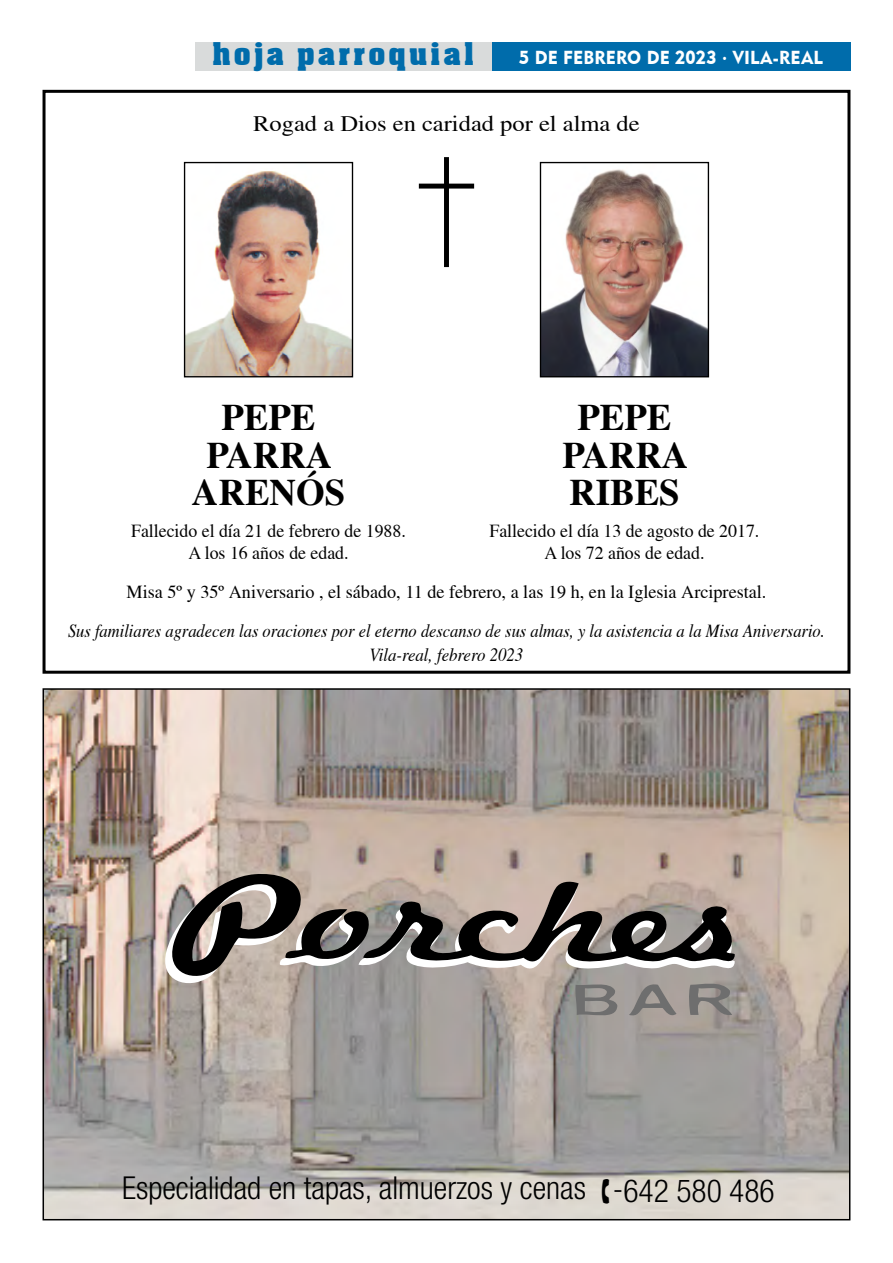
<style>
.page{position:relative;width:893px;height:1263px;background:#fff}
.page>*{position:absolute;margin:0;border:0;box-sizing:border-box;transform-origin:0 0}
.t1{font:700 37.5px/37.5px "Toronto";color:#000;text-align:center}
.t2{font:300 condensed 31.65px "Helvetica Neue LT Pro";color:#000}
.t3{font:700 30.6px "Aachen BT";letter-spacing:.08em;color:#006cab}
.t4{font:22.5px "Toronto Plain";color:#000;scale:1.09 1}
.t5{font:italic 18.75px/23.9px "Toronto";color:#000;text-align:center;scale:.88 1}
.t6{font:18.75px/22.5px "Toronto Plain";color:#000;text-align:center;scale:.95 1}
.t7{font:18.75px "Toronto Plain";color:#000}
.t8{font:18.75px "Geometric 415 BT Black A";letter-spacing:.015em;color:#fff;scale:.94 1}
</style>
<div class="page">
<img style="left:46px;top:691px;width:801px;height:526px">
<svg style="left:158px;top:872px;width:580px;height:149px;background:#938a85"></svg>
<div style="left:195px;top:43px;width:296px;height:28px;background:#d9dbdb"></div>
<div style="left:491px;top:43px;width:359px;height:28px;background:#006cab"></div>
<div style="left:43px;top:90px;width:807px;height:584px;border:3px solid #000"></div>
<img style="left:186px;top:171px;width:165px;height:204px">
<div style="left:184px;top:162px;width:169px;height:215px;border:1px solid #000"></div>
<img style="left:542px;top:169px;width:165px;height:206px">
<div style="left:540px;top:162px;width:169px;height:215px;border:1px solid #000"></div>
<div style="left:444px;top:157px;width:5px;height:110px;background:#000"></div>
<div style="left:419px;top:184px;width:55px;height:5px;background:#000"></div>
<svg style="left:602px;top:1179px;width:7px;height:24px"></svg>
<h3 class="t3" style="left:212px;top:35px;width:263px">hoja parroquial</h3>
<p class="t8" style="left:519px;top:46px;width:324px">5 DE FEBRERO DE 2023 · VILA-REAL</p>
<p class="t4" style="left:253px;top:111px;width:356px">Rogad a Dios en caridad por el alma de</p>
<h1 class="t1" style="left:192px;top:398px;width:155px">PEPE<br>PARRA<br>ARENÓS</h1>
<p class="t6" style="left:131px;top:519px;width:291px">Fallecido el día 21 de febrero de 1988.<br>A los 16 años de edad.</p>
<h1 class="t1" style="left:562px;top:398px;width:128px">PEPE<br>PARRA<br>RIBES</h1>
<p class="t6" style="left:489px;top:519px;width:286px">Fallecido el día 13 de agosto de 2017.<br>A los 72 años de edad.</p>
<p class="t7" style="left:127px;top:581px;width:641px">Misa 5º y 35º Aniversario , el sábado, 11 de febrero, a las 19 h, en la Iglesia Arciprestal.</p>
<p class="t5" style="left:68px;top:619px;width:862px">Sus familiares agradecen las oraciones por el eterno descanso de sus almas, y la asistencia a la Misa Aniversario.<br>Vila-real, febrero 2023</p>
<h2 class="t2" style="left:122px;top:1170px;width:654px">Especialidad en tapas, almuerzos y cenas -642 580 486</h2>
</div>
